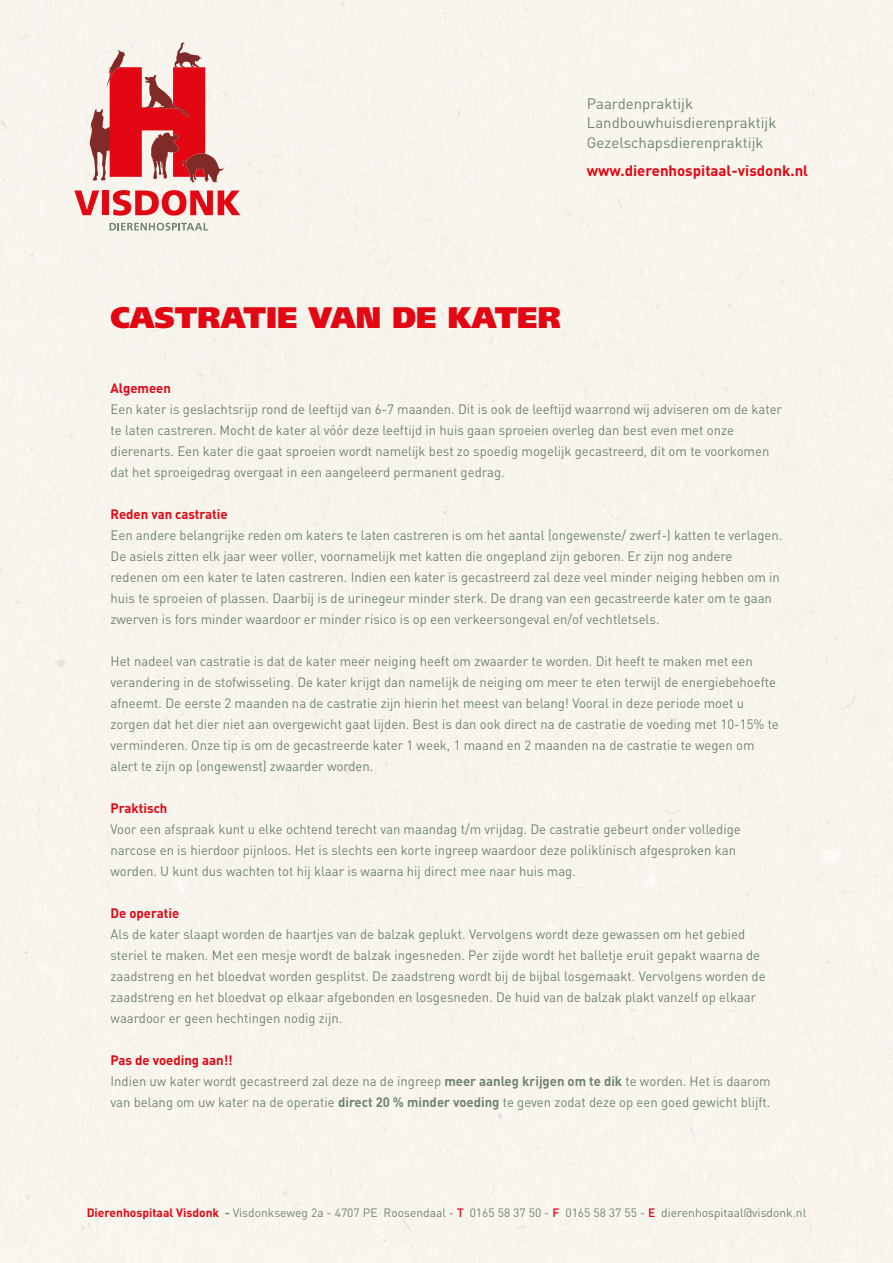
<style>
.page{position:relative;width:893px;height:1263px;background:#f8f4ed}
.page>*{position:absolute;margin:0;border:0;box-sizing:border-box;transform-origin:0 0}
.t1{font:900 29.7px "Frutiger LT Std";color:#e30613}
.t2{font:15px/19.2px "DIN";color:#708472}
.t3{font:700 15px "DIN";color:#e30613}
.t4{font:13.5px/21px "DIN";color:#708472}
.t5{font:700 13.5px "DIN";color:#e30613}
.t6{font:12px "DIN";color:#708472}
.s1{font-weight:700;color:#e30613}
.s2{font-weight:700}
.s3{font-weight:500;color:#e30613}
</style>
<div class="page">
<svg style="left:110px;top:223px;width:98px;height:8px"></svg>
<svg style="left:74px;top:191px;width:25px;height:24px"></svg>
<div style="left:102px;top:191px;width:7px;height:24px;background:#e30613"></div>
<svg style="left:113px;top:190px;width:127px;height:26px;background:#eb7074"></svg>
<svg style="left:89px;top:43px;width:135px;height:140px;background:#dc7879"></svg>
<p class="t2" style="left:587px;top:94px;width:191px">Paardenpraktijk<br>Landbouwhuisdierenpraktijk<br>Gezelschapsdierenpraktijk</p>
<p class="t3" style="left:587px;top:161px;width:223px">www.dierenhospitaal-visdonk.nl</p>
<h1 class="t1" style="left:111px;top:300px;width:452px">CASTRATIE VAN DE KATER</h1>
<p class="t5" style="left:111px;top:379px;width:62px">Algemeen</p>
<p class="t4" style="left:111px;top:398px;width:673px">Een kater is geslachtsrijp rond de leeftijd van 6-7 maanden. Dit is ook de leeftijd waarrond wij adviseren om de kater te laten castreren. Mocht de kater al vóór deze leeftijd in huis gaan sproeien overleg dan best even met onze dierenarts. Een kater die gaat sproeien wordt namelijk best zo spoedig mogelijk gecastreerd, dit om te voorkomen dat het sproeigedrag overgaat in een aangeleerd permanent gedrag.</p>
<p class="t5" style="left:111px;top:505px;width:119px">Reden van castratie</p>
<p class="t4" style="left:111px;top:524px;width:673px">Een andere belangrijke reden om katers te laten castreren is om het aantal (ongewenste/ zwerf-) katten te verlagen.<br>De asiels zitten elk jaar weer voller, voornamelijk met katten die ongepland zijn geboren. Er zijn nog andere redenen om een kater te laten castreren. Indien een kater is gecastreerd zal deze veel minder neiging hebben om in huis te sproeien of plassen. Daarbij is de urinegeur minder sterk. De drang van een gecastreerde kater om te gaan zwerven is fors minder waardoor er minder risico is op een verkeersongeval en/of vechtletsels.</p>
<p class="t4" style="left:111px;top:650px;width:670px">Het nadeel van castratie is dat de kater meer neiging heeft om zwaarder te worden. Dit heeft te maken met een verandering in de stofwisseling. De kater krijgt dan namelijk de neiging om meer te eten terwijl de energiebehoefte afneemt. De eerste 2 maanden na de castratie zijn hierin het meest van belang! Vooral in deze periode moet u zorgen dat het dier niet aan overgewicht gaat lijden. Best is dan ook direct na de castratie de voeding met 10-15% te verminderen. Onze tip is om de gecastreerde kater 1 week, 1 maand en 2 maanden na de castratie te wegen om alert te zijn op (ongewenst) zwaarder worden.</p>
<p class="t5" style="left:111px;top:799px;width:58px">Praktisch</p>
<p class="t4" style="left:111px;top:818px;width:632px">Voor een afspraak kunt u elke ochtend terecht van maandag t/m vrijdag. De castratie gebeurt onder volledige narcose en is hierdoor pijnloos. Het is slechts een korte ingreep waardoor deze poliklinisch afgesproken kan worden. U kunt dus wachten tot hij klaar is waarna hij direct mee naar huis mag.</p>
<p class="t5" style="left:111px;top:904px;width:70px">De operatie</p>
<p class="t4" style="left:111px;top:923px;width:657px">Als de kater slaapt worden de haartjes van de balzak geplukt. Vervolgens wordt deze gewassen om het gebied steriel te maken. Met een mesje wordt de balzak ingesneden. Per zijde wordt het balletje eruit gepakt waarna de zaadstreng en het bloedvat worden gesplitst. De zaadstreng wordt bij de bijbal losgemaakt. Vervolgens worden de zaadstreng en het bloedvat op elkaar afgebonden en losgesneden. De huid van de balzak plakt vanzelf op elkaar waardoor er geen hechtingen nodig zijn.</p>
<p class="t4" style="left:111px;top:1049px;width:662px"><span class="s1">Pas de voeding aan!!<br></span>Indien uw kater wordt gecastreerd zal deze na de ingreep <span class="s2">meer aanleg krijgen om te dik</span> te worden. Het is daarom van belang om uw kater na de operatie <span class="s2">direct 20 % minder voeding</span> te geven zodat deze op een goed gewicht blijft.</p>
<p class="t6" style="left:87px;top:1206px;width:721px"><span class="s1">Dierenhospitaal Visdonk</span> <span class="s2">-</span> Visdonkseweg 2a - 4707 PE Roosendaal - <span class="s3">T</span> 0165 58 37 50 - <span class="s3">F</span> 0165 58 37 55 - <span class="s3">E</span> dierenhospitaal@visdonk.nl</p>
</div>
